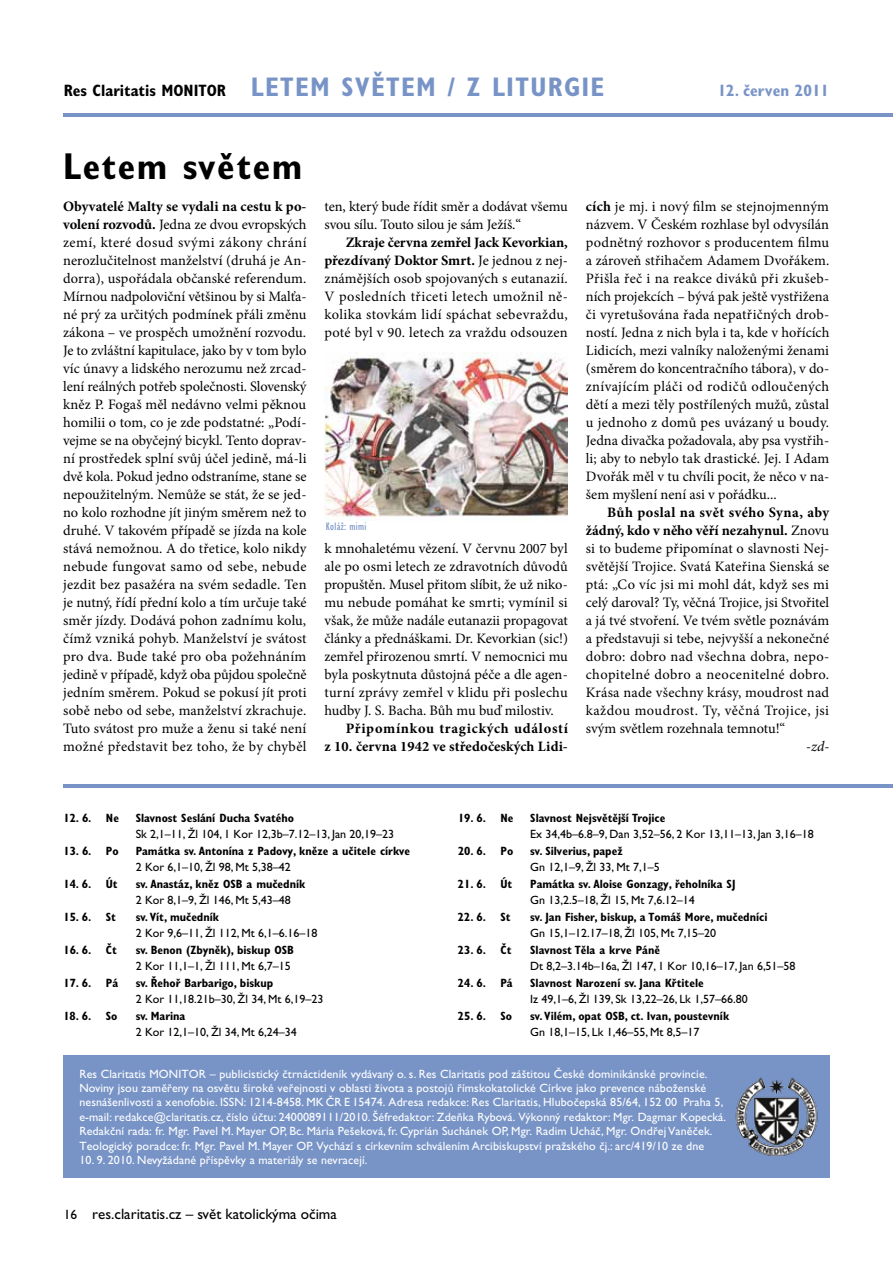
<style>
.page{position:relative;width:893px;height:1263px;background:#fff}
.page>*{position:absolute;margin:0;border:0;box-sizing:border-box;transform-origin:0 0}
.t1{font:700 condensed 37.5px "Gill Sans Std";letter-spacing:.04em;color:#000}
.t2{font:700 condensed 27px "Gill Sans Std";letter-spacing:.05em;color:#7894c7}
.t3{font:700 condensed 16.5px "Gill Sans Std";color:#000}
.t4{font:700 condensed 16.5px "Gill Sans Std";color:#7894c7}
.t5{font:15px "Gill Sans Std";color:#000}
.t6{font:14.4px/18px "Minion Pro";letter-spacing:.005em;color:#000;text-align:justify}
.t7{font:700 14.4px/18px "Minion Pro";letter-spacing:.04em;color:#000;text-align:right}
.t8{font:italic 14.4px "Minion Pro";color:#000}
.t9{font:12px/14.4px "Gill Sans Std";letter-spacing:.01em;color:#fff}
.t10{font:700 condensed 12px "Gill Sans Std";color:#000}
.t11{font:12px "Gill Sans Std";color:#000}
.t12{font:condensed 11.25px "Gill Sans Std";letter-spacing:.03em;color:#7894c7}
.s1{font-weight:700}
.s2{font-size:13.5px}
</style>
<div class="page">
<hr style="left:64px;top:113px;width:829px;height:4px;background:#7894c7">
<div style="left:64px;top:1056px;width:766px;height:122px;background:#7894c7"></div>
<hr style="left:63px;top:784px;width:830px;height:4px;background:#7894c7">
<img style="left:735px;top:1077px;width:83px;height:80px">
<img style="left:325px;top:353px;width:242px;height:167px">
<h2 class="t2" style="left:251px;top:71px;width:256px">LETEM SVĚTEM / Z Litur</h2>
<h2 class="t2" style="left:564px;top:71px;width:42px">giE</h2>
<p class="t3" style="left:64px;top:81px;width:164px">Res Claritatis MONITOR</p>
<p class="t4" style="left:718px;top:81px;width:113px">12. červen 2011</p>
<h1 class="t1" style="left:63px;top:144px;width:241px">Letem světem</h1>
<p class="t6" style="left:63px;top:197px;width:245px"><span class="s1">Obyvatelé Malty se vydali na cestu k po&shy;volení rozvodů.</span> Jedna ze dvou evropských zemí, které dosud svými zákony chrání nerozlučitelnost manželství (druhá je An&shy;dorra), uspořádala občanské referendum.<br>Mírnou nadpoloviční většinou by si Malťa&shy;né prý za určitých podmínek přáli změnu zákona – ve prospěch umožnění rozvodu.<br>Je to zvláštní kapitulace, jako by v tom bylo víc únavy a lidského nerozumu než zrcad&shy;lení reálných potřeb společnosti. Slovenský kněz P. Fogaš měl nedávno velmi pěknou homilii o tom, co je zde podstatné: „Podí&shy;vejme se na obyčejný bicykl. Tento doprav&shy;ní prostředek splní svůj účel jedině, má-li dvě kola. Pokud jedno odstraníme, stane se nepoužitelným. Nemůže se stát, že se jed&shy;no kolo rozhodne jít jiným směrem než to druhé. V takovém případě se jízda na kole stává nemožnou. A do třetice, kolo nikdy nebude fungovat samo od sebe, nebude jezdit bez pasažéra na svém sedadle. Ten je nutný, řídí přední kolo a tím určuje také směr jízdy. Dodává pohon zadnímu kolu, čímž vzniká pohyb. Manželství je svátost pro dva. Bude také pro oba požehnáním jedině v případě, když oba půjdou společně jedním směrem. Pokud se pokusí jít proti sobě nebo od sebe, manželství zkrachuje.<br>Tuto svátost pro muže a ženu si také není možné představit bez toho, že by chyběl</p>
<p class="t6" style="left:324px;top:197px;width:245px">ten, který bude řídit směr a dodávat všemu svou sílu. Touto silou je sám Ježíš.“</p>
<p class="t6" style="left:324px;top:233px;width:245px;text-indent:21px"><span class="s1">Zkraje června zemřel Jack Kevorkian, přezdívaný Doktor Smrt.</span> Je jednou z nej&shy;známějších osob spojovaných s eutanazií.<br>V posledních třiceti letech umožnil ně&shy;kolika stovkám lidí spáchat sebevraždu, poté byl v 90. letech za vraždu odsouzen</p>
<p class="t12" style="left:326px;top:520px;width:42px">Koláž: mimi</p>
<p class="t6" style="left:324px;top:539px;width:245px">k mnohaletému vězení. V červnu 2007 byl ale po osmi letech ze zdravotních důvodů propuštěn. Musel přitom slíbit, že už niko&shy;mu nebude pomáhat ke smrti; vymínil si však, že může nadále eutanazii propagovat články a přednáškami. Dr. Kevorkian (sic!) zemřel přirozenou smrtí. V nemocnici mu byla poskytnuta důstojná péče a dle agen&shy;turní zprávy zemřel v klidu při poslechu hudby J. S. Bacha. Bůh mu buď milostiv.</p>
<p class="t7" style="left:324px;top:719px;width:245px">Připomínkou tragických událostí<br>z 10. června 1942 ve středočeských Lidi-</p>
<p class="t6" style="left:586px;top:197px;width:245px"><span class="s1">cích</span> je mj. i nový film se stejnojmenným názvem. V Českém rozhlase byl odvysílán podnětný rozhovor s producentem filmu a zároveň střihačem Adamem Dvořákem.<br>Přišla řeč i na reakce diváků při zkušeb&shy;ních projekcích – bývá pak ještě vystřižena či vyretušována řada nepatřičných drob&shy;ností. Jedna z nich byla i ta, kde v hořících Lidicích, mezi valníky naloženými ženami (směrem do koncentračního tábora), v do&shy;znívajícím pláči od rodičů odloučených dětí a mezi těly postřílených mužů, zůstal u jednoho z domů pes uvázaný u boudy.<br>Jedna divačka požadovala, aby psa vystřih&shy;li; aby to nebylo tak drastické. Jej. I Adam Dvořák měl v tu chvíli pocit, že něco v na&shy;šem myšlení není asi v pořádku...</p>
<p class="t6" style="left:586px;top:503px;width:245px;text-indent:21px"><span class="s1">Bůh poslal na svět svého Syna, aby žádný, kdo v něho věří nezahynul.</span> Znovu si to budeme připomínat o slavnosti Nej&shy;světější Trojice. Svatá Kateřina Sienská se ptá: „Co víc jsi mi mohl dát, když ses mi celý daroval? Ty, věčná Trojice, jsi Stvořitel a já tvé stvoření. Ve tvém světle poznávám a představuji si tebe, nejvyšší a nekonečné dobro: dobro nad všechna dobra, nepo&shy;chopitelné dobro a neocenitelné dobro.<br>Krása nade všechny krásy, moudrost nad každou moudrost. Ty, věčná Trojice, jsi svým světlem rozehnala temnotu!“</p>
<p class="t8" style="left:806px;top:737px;width:24px">-zd-</p>
<p class="t10" style="left:63px;top:810px;width:57px">12. 6. Ne</p>
<p class="t10" style="left:136px;top:810px;width:160px">Slavnost Seslání Ducha Svatého</p>
<p class="t11" style="left:136px;top:827px;width:260px">Sk 2,1–11, Žl 104, 1 Kor 12,3b–7.12–13, Jan 20,19–23</p>
<p class="t10" style="left:63px;top:843px;width:57px">13. 6. Po</p>
<p class="t10" style="left:136px;top:843px;width:276px">Památka sv. Antonína z Padovy, kněze a učitele církve</p>
<p class="t11" style="left:136px;top:860px;width:157px">2 Kor 6,1–10, Žl 98, Mt 5,38–42</p>
<p class="t10" style="left:63px;top:876px;width:56px">14. 6. Út</p>
<p class="t10" style="left:136px;top:876px;width:171px">sv. Anastáz, kněz OSB a mučedník</p>
<p class="t11" style="left:136px;top:893px;width:157px">2 Kor 8,1–9, Žl 146, Mt 5,43–48</p>
<p class="t10" style="left:63px;top:909px;width:54px">15. 6. St</p>
<p class="t10" style="left:136px;top:909px;width:85px">sv. Vít, mučedník</p>
<p class="t11" style="left:136px;top:926px;width:183px">2 Kor 9,6–11, Žl 112, Mt 6,1–6.16–18</p>
<p class="t10" style="left:63px;top:942px;width:55px">16. 6.Čt</p>
<p class="t10" style="left:136px;top:942px;width:160px">sv. Benon (Zbyněk), biskup OSB</p>
<p class="t11" style="left:136px;top:959px;width:157px">2 Kor 11,1–1, Žl 111, Mt 6,7–15</p>
<p class="t10" style="left:63px;top:975px;width:56px">17. 6. Pá</p>
<p class="t10" style="left:136px;top:975px;width:139px">sv. Řehoř Barbarigo, biskup</p>
<p class="t11" style="left:136px;top:992px;width:189px">2 Kor 11,18.21b–30, Žl 34, Mt 6,19–23</p>
<p class="t10" style="left:63px;top:1008px;width:56px">18. 6. So</p>
<p class="t10" style="left:136px;top:1008px;width:51px">sv. Marina</p>
<p class="t11" style="left:136px;top:1025px;width:163px">2 Kor 12,1–10, Žl 34, Mt 6,24–34</p>
<p class="t10" style="left:458px;top:810px;width:57px">19. 6. Ne</p>
<p class="t10" style="left:530px;top:810px;width:137px">Slavnost Nejsvětější Trojice</p>
<p class="t11" style="left:530px;top:827px;width:285px">Ex 34,4b–6.8–9, Dan 3,52–56, 2 Kor 13,11–13, Jan 3,16–18</p>
<p class="t10" style="left:458px;top:843px;width:57px">20. 6. Po</p>
<p class="t10" style="left:530px;top:843px;width:94px">sv. Silverius, papež</p>
<p class="t11" style="left:530px;top:860px;width:131px">Gn 12,1–9, Žl 33, Mt 7,1–5</p>
<p class="t10" style="left:458px;top:876px;width:56px">21. 6. Út</p>
<p class="t10" style="left:530px;top:876px;width:207px">Památka sv. Aloise Gonzagy, řeholníka SJ</p>
<p class="t11" style="left:530px;top:893px;width:166px">Gn 13,2.5–18, Žl 15, Mt 7,6.12–14</p>
<p class="t10" style="left:458px;top:909px;width:54px">22. 6. St</p>
<p class="t10" style="left:530px;top:909px;width:239px">sv. Jan Fisher, biskup, a Tomáš More, mučedníci</p>
<p class="t11" style="left:530px;top:926px;width:188px">Gn 15,1–12.17–18, Žl 105, Mt 7,15–20</p>
<p class="t10" style="left:458px;top:942px;width:55px">23. 6.Čt</p>
<p class="t10" style="left:530px;top:942px;width:131px">Slavnost Těla a krve Páně</p>
<p class="t11" style="left:530px;top:959px;width:267px">Dt 8,2–3.14b–16a, Žl 147, 1 Kor 10,16–17, Jan 6,51–58</p>
<p class="t10" style="left:458px;top:975px;width:56px">24. 6. Pá</p>
<p class="t10" style="left:530px;top:975px;width:175px">Slavnost Narození sv. Jana Křtitele</p>
<p class="t11" style="left:530px;top:992px;width:219px">Iz 49,1–6, Žl 139, Sk 13,22–26, Lk 1,57–66.80</p>
<p class="t10" style="left:458px;top:1008px;width:56px">25. 6. So</p>
<p class="t10" style="left:530px;top:1008px;width:201px">sv. Vilém, opat OSB, ct. Ivan, poustevník</p>
<p class="t11" style="left:530px;top:1025px;width:171px">Gn 18,1–15, Lk 1,46–55, Mt 8,5–17</p>
<p class="t9" style="left:79px;top:1066px;width:648px">Res Claritatis MONITOR – publicistický čtrnáctideník vydávaný o. s. Res Claritatis pod záštitou České dominikánské provincie.<br>Noviny jsou zaměřeny na osvětu široké veřejnosti v oblasti života a postojů římskokatolické Církve jako prevence náboženské nesnášenlivosti a xenofobie. ISSN: 1214-8458. MK ČR E 15474. Adresa redakce: Res Claritatis, Hlubočepská 85/64, 152 00 Praha 5, e-mail: redakce@claritatis.cz, číslo účtu: 2400089111/2010. Šéfredaktor: Zdeňka Rybová. Výkonný redaktor: Mgr. Dagmar Kopecká.<br>Redakční rada: fr. Mgr. Pavel M. Mayer OP, Bc. Mária Pešeková, fr. Cyprián Suchánek OP, Mgr. Radim Ucháč, Mgr. Ondřej Vaněček.<br>Teologický poradce: fr. Mgr. Pavel M. Mayer OP. Vychází s církevním schválením Arcibiskupství pražského čj.: arc/419/10 ze dne</p>
<p class="t9" style="left:79px;top:1153px;width:290px">10. 9. 2010. Nevyžádané příspěvky a materiály se nevracejí.</p>
<p class="t5" style="left:64px;top:1206px;width:275px"><span class="s2">16</span> res.claritatis.cz – svět katolickýma očima</p>
</div>
